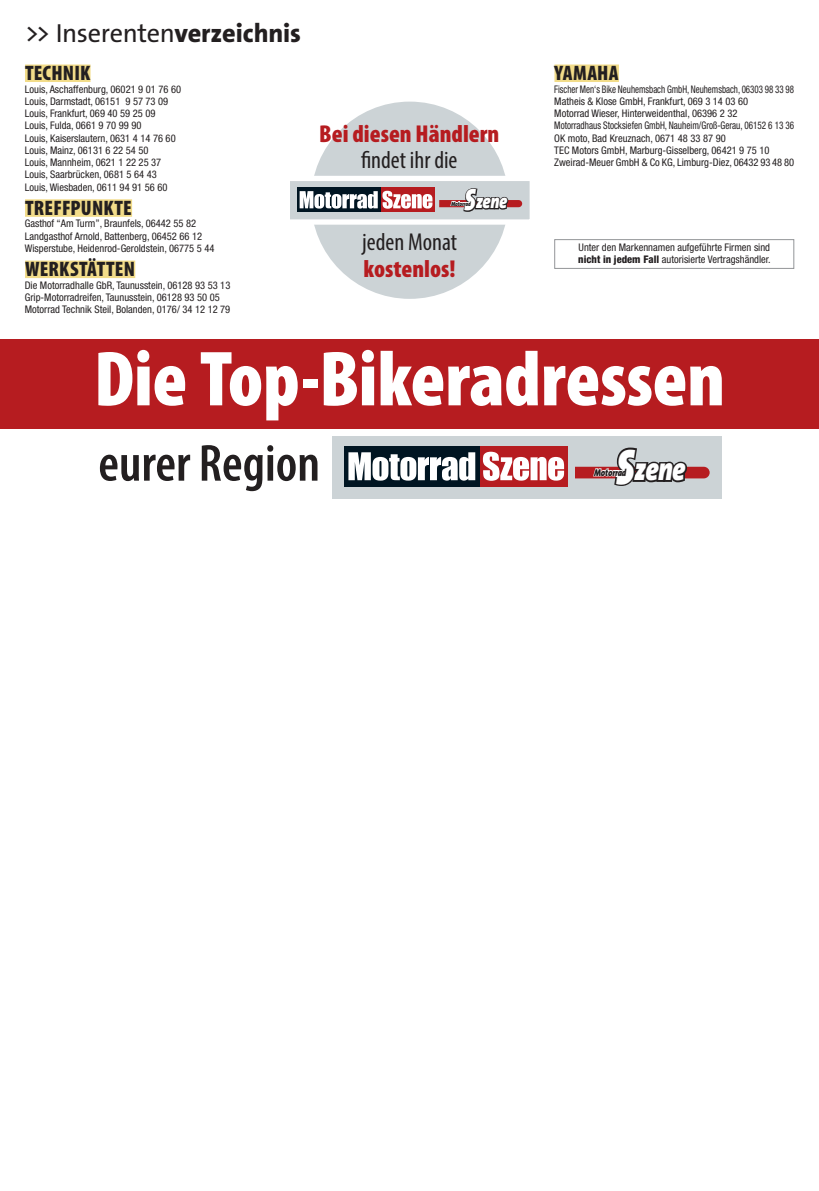
<style>
.page{position:relative;width:819px;height:1191px;background:#fff}
.page>*{position:absolute;margin:0;border:0;box-sizing:border-box;transform-origin:0 0}
.t1{font:900 condensed 78.75px "Myriad Pro";letter-spacing:-.005em;color:#fff}
.t2{font:600 condensed 52.5px "Myriad Pro";color:#231f20}
.t3{font:italic 900 33.25px "The Sans Os F";color:#fff;scale:.8 1}
.t4{font:26.25px "The Sans Os F";letter-spacing:-.015em;color:#231f20}
.t5{font:900 condensed 24.5px "Myriad Pro";color:#b61c20}
.t6{font:condensed 24.5px "Myriad Pro";color:#231f20}
.t7{font:900 condensed 21px "Myriad Pro";letter-spacing:.01em;color:#231f20}
.t8{font:italic 900 20.47px "The Sans Os F";color:#fff;scale:.8 1}
.t9{font:condensed 10.5px/12.2px "Helvetica Neue LT Std";color:#231f20}
.t10{font:condensed 10.5px/12.2px "Helvetica Neue LT Std";color:#231f20;scale:.85 1}
.t11{font:italic 900 9.97px "The Sans Os F";letter-spacing:-.015em;color:#231f20;scale:.8 1}
.t12{font:italic 900 6.12px "The Sans Os F";letter-spacing:-.015em;color:#231f20;scale:.8 1}
.s1{font-weight:800}
.s2{font-size:30.8px}
.s3{font-size:49.88px}
</style>
<div class="page">
<div style="left:25px;top:64px;width:65px;height:18px;background:#f2dc89"></div>
<div style="left:25px;top:199px;width:107px;height:18px;background:#f2dc89"></div>
<div style="left:25px;top:260px;width:110px;height:18px;background:#f2dc89"></div>
<div style="left:0;top:340px;width:819px;height:89px;background:#b61c20"></div>
<div style="left:332px;top:436px;width:389px;height:62px;background:#ccd3d6"></div>
<div style="left:344px;top:446px;width:136px;height:41px;background:#001522"></div>
<div style="left:480px;top:446px;width:87px;height:41px;background:#b61c20"></div>
<svg style="left:348px;top:452px;width:216px;height:29px"></svg>
<svg style="left:575px;top:447px;width:134px;height:39px"></svg>
<div style="left:554px;top:64px;width:65px;height:18px;background:#f2dc89"></div>
<div style="left:311px;top:102px;width:197px;height:197px;background:#ccd3d6;border-radius:50%"></div>
<svg style="left:290px;top:173px;width:240px;height:54px"></svg>
<div style="left:554px;top:239px;width:240px;height:30px;border:1px solid #939598"></div>
<h3 class="t4" style="left:25px;top:16px;width:278px">&gt;&gt; Inserenten<span class="s1">verzeichnis</span></h3>
<h3 class="t7" style="left:25px;top:62px;width:67px">TECHNIK</h3>
<p class="t9" style="left:25px;top:83px;width:158px">Louis, Aschaffenburg, 06021 9 01 76 60<br>Louis, Darmstadt, 06151 9 57 73 09<br>Louis, Frankfurt, 069 40 59 25 09<br>Louis, Fulda, 0661 9 70 99 90<br>Louis, Kaiserslautern, 0631 4 14 76 60<br>Louis, Mainz, 06131 6 22 54 50<br>Louis, Mannheim, 0621 1 22 25 37<br>Louis, Saarbrücken, 0681 5 64 43<br>Louis, Wiesbaden, 0611 94 91 56 60</p>
<h3 class="t7" style="left:25px;top:196px;width:108px">TREFFPUNKTE</h3>
<p class="t9" style="left:25px;top:217px;width:191px">Gasthof “Am Turm”, Braunfels, 06442 55 82<br>Landgasthof Arnold, Battenberg, 06452 66 12<br>Wisperstube, Heidenrod-Geroldstein, 06775 5 44</p>
<h3 class="t7" style="left:25px;top:258px;width:111px">WERKSTÄTTEN</h3>
<p class="t9" style="left:25px;top:279px;width:207px">Die Motorradhalle GbR, Taunusstein, 06128 93 53 13<br>Grip-Motorradreifen, Taunusstein, 06128 93 50 05<br>Motorrad Technik Steil, Bolanden, 0176/ 34 12 12 79</p>
<h1 class="t1" style="left:94px;top:335px;width:632px">Die Top-Bikeradressen</h1>
<h2 class="t2" style="left:98px;top:434px;width:223px">eurer Region</h2>
<h3 class="t7" style="left:554px;top:62px;width:66px">YAMAHA</h3>
<p class="t10" style="left:554px;top:83px;width:284px">Fischer Men‘s Bike Neuhemsbach GmbH, Neuhemsbach, 06303 98 33 98<br>Matheis &amp; Klose GmbH, Frankfurt, 069 3 14 03 60<br>Motorrad Wieser, Hinterweidenthal, 06396 2 32<br>Motorradhaus Stocksiefen GmbH, Nauheim/Groß-Gerau, 06152 6 13 36<br>OK moto, Bad Kreuznach, 0671 48 33 87 90<br>TEC Motors GmbH, Marburg-Gisselberg, 06421 9 75 10<br>Zweirad-Meuer GmbH &amp; Co KG, Limburg-Diez, 06432 93 48 80</p>
<h3 class="t5" style="left:319px;top:120px;width:181px">Bei diesen Händlern</h3>
<h3 class="t6" style="left:361px;top:145px;width:98px">findet ihr die</h3>
<p class="t12" style="left:451px;top:199px;width:26px">Motorrad</p>
<h3 class="t8" style="left:464px;top:188px;width:55px"><span class="s2">S</span>zene</h3>
<h3 class="t6" style="left:362px;top:227px;width:96px">jeden Monat</h3>
<h3 class="t5" style="left:363px;top:255px;width:93px">kostenlos!</h3>
<p class="t9" style="left:578px;top:241px;width:194px">Unter den Markennamen aufgeführte Firmen sind <span class="s1">nicht in jedem Fall</span> autorisierte Vertragshändler.</p>
<h3 class="t3" style="left:615px;top:447px;width:89px"><span class="s3">S</span>zene</h3>
<p class="t11" style="left:594px;top:466px;width:42px">Motorrad</p>
</div>
